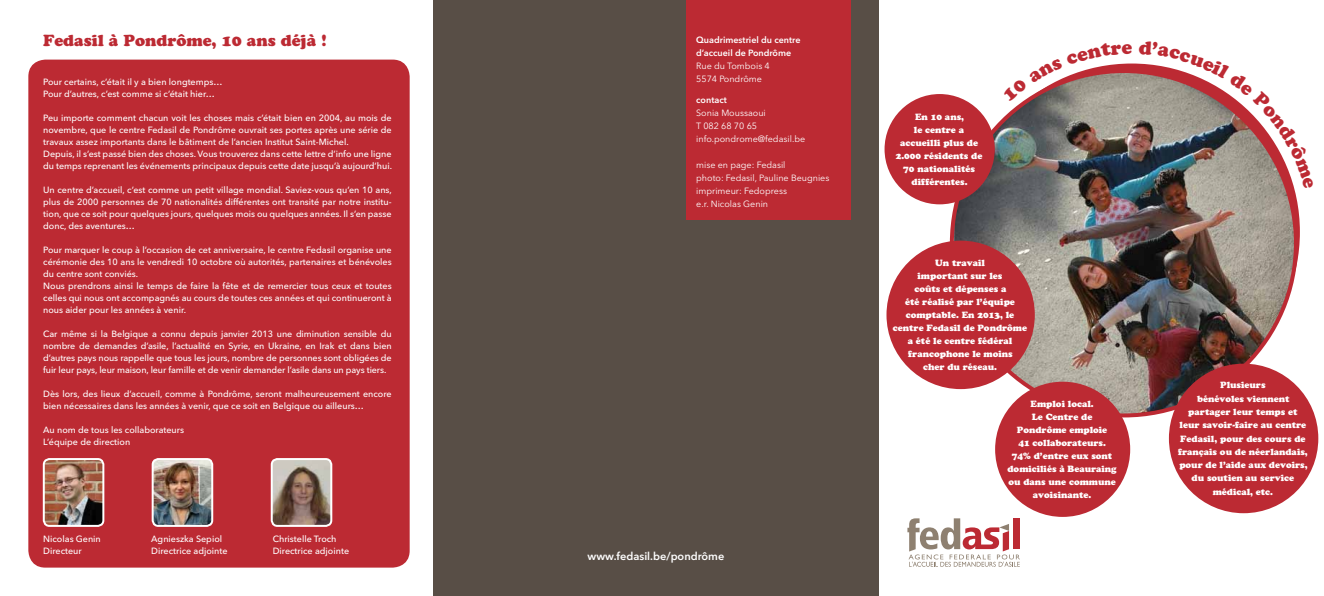
<style>
.page{position:relative;width:1324px;height:596px;background:#fff}
.page>*{position:absolute;margin:0;border:0;box-sizing:border-box;transform-origin:0 0}
.t1{font:16px "Cooper Black Std";color:#bc2a33}
.t2{font:600 11px "Avenir Next LT Pro";color:#fff}
.t3{font:500 9px/12px "Avenir Next LT Pro";color:#fff}
.t4{font:9px/13px "Cooper Black Std";color:#fff;text-align:center}
.t5{font:9px/13px "Avenir Next LT Pro";color:#fff}
.t6{font:600 9px/13px "Avenir Next LT Pro";color:#fff}
</style>
<div class="page">
<img style="left:954px;top:74px;width:342px;height:341px">
<div style="left:434px;top:0;width:445px;height:595px;background:#584e46"></div>
<div style="left:686px;top:0;width:164px;height:220px;background:#bc2a33"></div>
<svg style="left:907px;top:518px;width:113px;height:48px"></svg>
<div style="left:28px;top:60px;width:382px;height:507px;background:#bc2a33;border-radius:17px"></div>
<img style="left:272px;top:459px;width:59px;height:66px">
<div style="left:271px;top:458px;width:61px;height:68px;border:2px solid #fff;border-radius:6px"></div>
<img style="left:153px;top:459px;width:59px;height:66px">
<div style="left:152px;top:458px;width:61px;height:68px;border:2px solid #fff;border-radius:6px"></div>
<img style="left:44px;top:459px;width:59px;height:66px">
<div style="left:43px;top:458px;width:61px;height:68px;border:2px solid #fff;border-radius:6px"></div>
<div style="left:886px;top:240px;width:149px;height:149px;background:#bc2a33;border-radius:50%"></div>
<div style="left:884px;top:94px;width:111px;height:110px;background:#bc2a33;border-radius:50%"></div>
<div style="left:995px;top:381px;width:135px;height:135px;background:#bc2a33;border-radius:50%"></div>
<div style="left:1169px;top:363px;width:149px;height:150px;background:#bc2a33;border-radius:50%"></div>
<svg style="left:1003px;top:63px;width:129px;height:39px"></svg>
<img style="left:1139px;top:63px;width:157px;height:126px">
<h1 class="t1" style="left:43px;top:31px;width:285px">Fedasil à Pondrôme, 10 ans déjà !</h1>
<p class="t3" style="left:43px;top:76px;width:181px">Pour certains, c’était il y a bien longtemps…<br>Pour d’autres, c’est comme si c’était hier…</p>
<p class="t3" style="left:43px;top:112px;width:350px">Peu importe comment chacun voit les choses mais c’était bien en 2004, au mois de novembre, que le centre Fedasil de Pondrôme ouvrait ses portes après une série de travaux assez importants dans le bâtiment de l’ancien Institut Saint-Michel.<br>Depuis, il s’est passé bien des choses. Vous trouverez dans cette lettre d’info une ligne du temps reprenant les événements principaux depuis cette date jusqu’à aujourd’hui.</p>
<p class="t3" style="left:43px;top:184px;width:350px;text-align:justify">Un centre d’accueil, c’est comme un petit village mondial. Saviez-vous qu’en 10 ans, plus de 2000 personnes de 70 nationalités différentes ont transité par notre institu&shy;tion, que ce soit pour quelques jours, quelques mois ou quelques années. Il s’en passe donc, des aventures…</p>
<p class="t3" style="left:43px;top:244px;width:350px">Pour marquer le coup à l’occasion de cet anniversaire, le centre Fedasil organise une cérémonie des 10 ans le vendredi 10 octobre où autorités, partenaires et bénévoles du centre sont conviés.<br>Nous prendrons ainsi le temps de faire la fête et de remercier tous ceux et toutes celles qui nous ont accompagnés au cours de toutes ces années et qui continueront à nous aider pour les années à venir.</p>
<p class="t3" style="left:43px;top:328px;width:350px;text-align:justify">Car même si la Belgique a connu depuis janvier 2013 une diminution sensible du nombre de demandes d’asile, l’actualité en Syrie, en Ukraine, en Irak et dans bien d’autres pays nous rappelle que tous les jours, nombre de personnes sont obligées de fuir leur pays, leur maison, leur famille et de venir demander l’asile dans un pays tiers.</p>
<p class="t3" style="left:43px;top:388px;width:350px">Dès lors, des lieux d’accueil, comme à Pondrôme, seront malheureusement encore bien nécessaires dans les années à venir, que ce soit en Belgique ou ailleurs…</p>
<p class="t3" style="left:43px;top:424px;width:142px">Au nom de tous les collaborateurs<br>L’équipe de direction</p>
<p class="t3" style="left:43px;top:532px;width:59px">Nicolas Genin</p>
<p class="t3" style="left:151px;top:532px;width:72px">Agnieszka Sepiol</p>
<p class="t3" style="left:273px;top:532px;width:65px">Christelle Troch</p>
<p class="t3" style="left:43px;top:544px;width:40px">Directeur</p>
<p class="t3" style="left:151px;top:544px;width:78px">Directrice adjointe</p>
<p class="t3" style="left:273px;top:544px;width:78px">Directrice adjointe</p>
<p class="t6" style="left:696px;top:33px;width:106px">Quadrimestriel du centre d’accueil de Pondrôme</p>
<p class="t5" style="left:696px;top:59px;width:75px">Rue du Tombois 4<br>5574 Pondrôme</p>
<p class="t6" style="left:696px;top:93px;width:32px">contact</p>
<p class="t5" style="left:696px;top:106px;width:110px">Sonia Moussaoui<br>T 082 68 70 65 info.pondrome@fedasil.be</p>
<p class="t5" style="left:696px;top:158px;width:135px">mise en page: Fedasil<br>photo: Fedasil, Pauline Beugnies imprimeur: Fedopress<br>e.r. Nicolas Genin</p>
<p class="t2" style="left:587px;top:549px;width:138px">www.fedasil.be/pondrôme</p>
<p class="t4" style="left:896px;top:110px;width:88px">En 10 ans,<br>le centre a accueilli plus de<br>2.000 résidents de<br>70 nationalités différentes.</p>
<p class="t4" style="left:893px;top:256px;width:136px">Un travail<br>important sur les<br>coûts et dépenses a<br>été réalisé par l’équipe comptable. En 2013, le centre Fedasil de Pondrôme a été le centre fédéral francophone le moins<br>cher du réseau.</p>
<p class="t4" style="left:1007px;top:397px;width:111px">Emploi local.<br>Le Centre de<br>Pondrôme emploie<br>41 collaborateurs.<br>74% d’entre eux sont domiciliés à Beauraing ou dans une commune avoisinante.</p>
<p class="t4" style="left:1178px;top:378px;width:131px;line-height:13.3px">Plusieurs<br>bénévoles viennent partager leur temps et leur savoir-faire au centre<br>Fedasil, pour des cours de français ou de néerlandais, pour de l’aide aux devoirs, du soutien au service médical, etc.</p>
</div>
